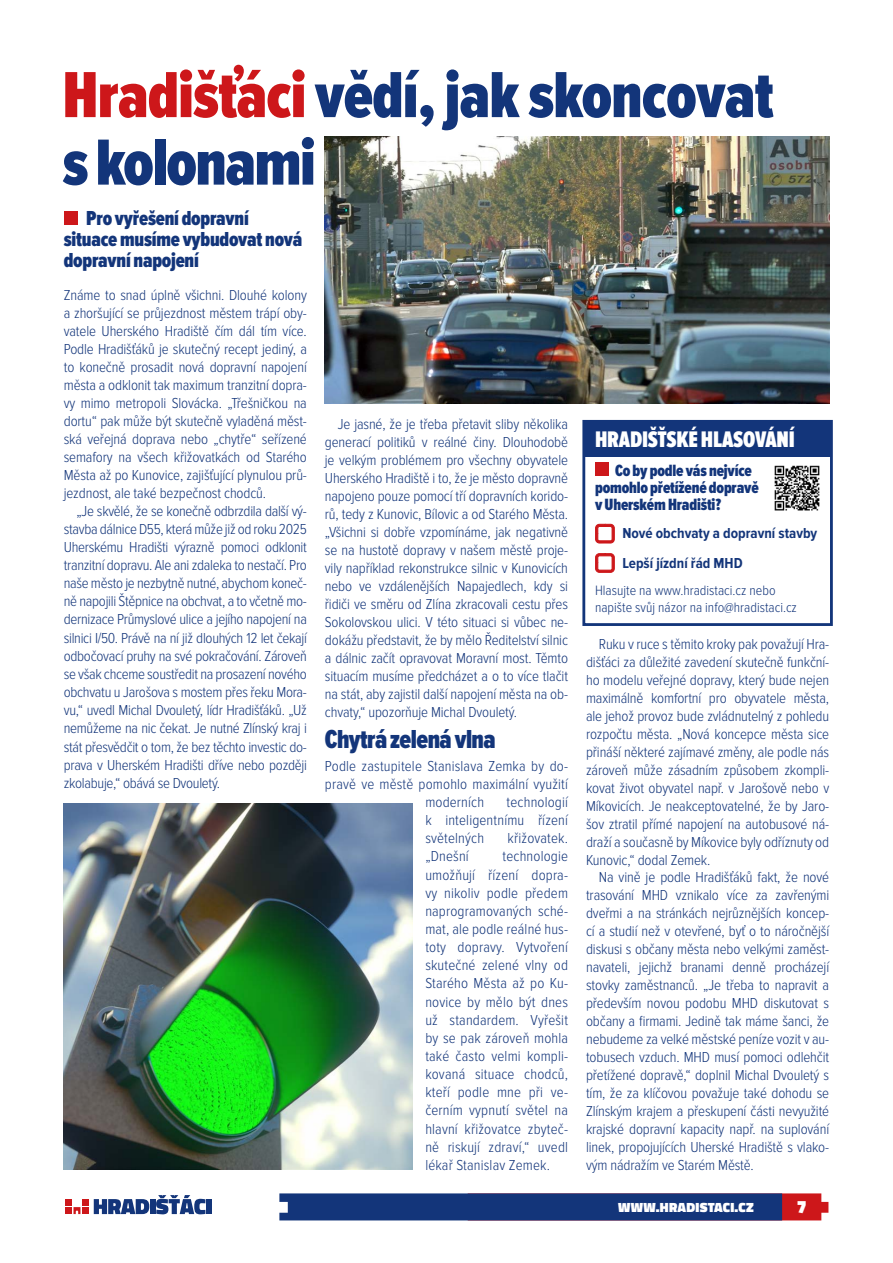
<style>
.page{position:relative;width:893px;height:1263px;background:#fff}
.page>*{position:absolute;margin:0;border:0;box-sizing:border-box;transform-origin:0 0}
.t1{font:900 67.5px/67.5px "Proxima Nova Ex Cn";letter-spacing:-.01em;color:#13357a}
.t2{font:900 27px "Proxima Nova Ex Cn";letter-spacing:-.02em;color:#13357a}
.t3{font:900 23.4px "Proxima Nova Ex Cn";letter-spacing:-.01em;color:#fff}
.t4{font:900 21px/21px "Proxima Nova Ex Cn";letter-spacing:-.01em;color:#13357a}
.t5{font:900 18px "Titillium";color:#fff}
.t6{font:900 16.95px/17px "Proxima Nova Ex Cn";letter-spacing:-.01em;color:#13357a}
.t7{font:300 15px/18px "Proxima Nova Cond";letter-spacing:-.01em;color:#13357a;text-align:justify}
.t8{font:300 15px "Proxima Nova Cond";letter-spacing:.01em;color:#13357a}
.t9{font:700 15px/30px "Proxima Nova Cond";color:#13357a}
.t10{font:300 14.1px/17px "Proxima Nova Cond";color:#13357a}
.t11{font:900 13.5px "Titillium";letter-spacing:.02em;color:#fff}
.s1{color:#cd171a}
</style>
<div class="page">
<div style="left:65px;top:1207px;width:7px;height:7px;background:#cd171a"></div>
<div style="left:82px;top:1207px;width:7px;height:7px;background:#cd171a"></div>
<div style="left:65px;top:1199px;width:7px;height:7px;background:#cd171a"></div>
<div style="left:82px;top:1199px;width:7px;height:7px;background:#cd171a"></div>
<svg style="left:74px;top:1207px;width:6px;height:7px"></svg>
<div style="left:206px;top:1199px;width:5px;height:15px;background:#13357a"></div>
<svg style="left:156px;top:1195px;width:49px;height:19px"></svg>
<div style="left:150px;top:1199px;width:5px;height:15px;background:#13357a"></div>
<svg style="left:94px;top:1199px;width:55px;height:15px"></svg>
<svg style="left:279px;top:1193px;width:549px;height:27px;background:#273775"></svg>
<div style="left:64px;top:211px;width:14px;height:14px;background:#cd171a"></div>
<img style="left:325px;top:137px;width:504px;height:267px">
<div style="left:582px;top:420px;width:251px;height:206px;background:#fff;border:3px solid #13357a"></div>
<div style="left:584px;top:421px;width:247px;height:36px;background:#13357a"></div>
<div style="left:595px;top:463px;width:13px;height:13px;background:#cd171a"></div>
<svg style="left:595px;top:523px;width:20px;height:21px"></svg>
<svg style="left:595px;top:553px;width:20px;height:20px"></svg>
<img style="left:774px;top:465px;width:46px;height:46px">
<img style="left:64px;top:804px;width:349px;height:365px">
<h1 class="t1" style="left:63px;top:64px;width:713px"><span class="s1">Hradišťáci</span> vědí, jak skoncovat s kolonami</h1>
<h3 class="t4" style="left:64px;top:208px;width:240px;text-indent:22px">Pro vyřešení dopravní situace musíme vybudovat nová dopravní napojení</h3>
<p class="t7" style="left:64px;top:286px;width:245px">Známe to snad úplně všichni. Dlouhé kolony a zhoršující se průjezdnost městem trápí oby&shy;vatele Uherského Hradiště čím dál tím více.<br>Podle Hradišťáků je skutečný recept jediný, a to konečně prosadit nová dopravní napojení města a odklonit tak maximum tranzitní dopra&shy;vy mimo metropoli Slovácka. „Třešničkou na dortu“ pak může být skutečně vyladěná měst&shy;ská veřejná doprava nebo „chytře“ seřízené semafory na všech křižovatkách od Starého Města až po Kunovice, zajišťující plynulou prů&shy;jezdnost, ale také bezpečnost chodců.</p>
<p class="t7" style="left:64px;top:502px;width:245px;text-indent:13px">„Je skvělé, že se konečně odbrzdila další vý&shy;stavba dálnice D55, která může již od roku 2025<br>Uherskému Hradišti výrazně pomoci odklonit tranzitní dopravu. Ale ani zdaleka to nestačí. Pro naše město je nezbytně nutné, abychom koneč&shy;ně napojili Štěpnice na obchvat, a to včetně mo&shy;dernizace Průmyslové ulice a jejího napojení na silnici I/50. Právě na ní již dlouhých 12 let čekají odbočovací pruhy na své pokračování. Zároveň se však chceme soustředit na prosazení nového obchvatu u Jarošova s mostem přes řeku Mora&shy;vu,“ uvedl Michal Dvouletý, lídr Hradišťáků. „Už nemůžeme na nic čekat. Je nutné Zlínský kraj i stát přesvědčit o tom, že bez těchto investic do&shy;prava v Uherském Hradišti dříve nebo později zkolabuje,“ obává se Dvouletý.</p>
<p class="t7" style="left:325px;top:415px;width:245px;text-indent:13px">Je jasné, že je třeba přetavit sliby několika generací politiků v reálné činy. Dlouhodobě je velkým problémem pro všechny obyvatele Uherského Hradiště i to, že je město dopravně napojeno pouze pomocí tří dopravních korido&shy;rů, tedy z Kunovic, Bílovic a od Starého Města. „Všichni si dobře vzpomínáme, jak negativně se na hustotě dopravy v našem městě proje&shy;vily například rekonstrukce silnic v Kunovicích nebo ve vzdálenějších Napajedlech, kdy si řidiči ve směru od Zlína zkracovali cestu přes Sokolovskou ulici. V této situaci si vůbec ne&shy;dokážu představit, že by mělo Ředitelství silnic a dálnic začít opravovat Moravní most. Těmto situacím musíme předcházet a o to více tlačit na stát, aby zajistil další napojení města na ob&shy;chvaty,“ upozorňuje Michal Dvouletý.</p>
<h2 class="t2" style="left:325px;top:727px;width:172px">Chytrá zelená vlna</h2>
<p class="t8" style="left:325px;top:757px;width:245px">Podle zastupitele Stanislava Zemka by do-</p>
<p class="t8" style="left:325px;top:775px;width:245px">pravě ve městě pomohlo maximální využití</p>
<p class="t8" style="left:425px;top:793px;width:60px">moderních</p>
<p class="t7" style="left:425px;top:793px;width:144px;text-indent:81px">technologií k inteligentnímu řízení světelných</p>
<p class="t8" style="left:508px;top:830px;width:62px">křižovatek.</p>
<p class="t7" style="left:425px;top:848px;width:45px">„Dnešní</p>
<p class="t7" style="left:425px;top:847px;width:144px;text-indent:77px">technologie umožňují řízení dopra&shy;vy nikoliv podle předem naprogramovaných sché&shy;mat, ale podle reálné hus&shy;toty dopravy. Vytvoření skutečné zelené vlny od Starého Města až po Ku&shy;novice by mělo být dnes už standardem. Vyřešit by se pak zároveň mohla také často velmi kompli&shy;kovaná situace chodců, kteří podle mne při ve&shy;černím vypnutí světel na hlavní křižovatce zbyteč&shy;ně riskují zdraví,“ uvedl lékař Stanislav Zemek.</p>
<h3 class="t3" style="left:595px;top:428px;width:201px">HRADIŠŤSKÉ HLASOVÁNÍ</h3>
<p class="t6" style="left:595px;top:462px;width:165px;text-indent:20px">Co by podle vás nejvíce pomohlo přetížené dopravě v Uherském Hradišti?</p>
<p class="t9" style="left:622px;top:519px;width:197px">Nové obchvaty a dopravní stavby<br>Lepší jízdní řád MHD</p>
<p class="t10" style="left:595px;top:582px;width:203px">Hlasujte na www.hradistaci.cz nebo napište svůj názor na info@hradistaci.cz</p>
<p class="t7" style="left:586px;top:635px;width:245px;text-indent:13px">Ruku v ruce s těmito kroky pak považují Hra&shy;dišťáci za důležité zavedení skutečně funkční&shy;ho modelu veřejné dopravy, který bude nejen maximálně komfortní pro obyvatele města, ale jehož provoz bude zvládnutelný z pohledu rozpočtu města. „Nová koncepce města sice přináší některé zajímavé změny, ale podle nás zároveň může zásadním způsobem zkompli&shy;kovat život obyvatel např. v Jarošově nebo v Míkovicích. Je neakceptovatelné, že by Jaro&shy;šov ztratil přímé napojení na autobusové ná&shy;draží a současně by Míkovice byly odříznuty od Kunovic,“ dodal Zemek.</p>
<p class="t7" style="left:586px;top:869px;width:245px;text-indent:13px">Na vině je podle Hradišťáků fakt, že nové trasování MHD vznikalo více za zavřenými dveřmi a na stránkách nejrůznějších koncep&shy;cí a studií než v otevřené, byť o to náročnější diskusi s občany města nebo velkými zaměst&shy;navateli, jejichž branami denně procházejí stovky zaměstnanců. „Je třeba to napravit a především novou podobu MHD diskutovat s občany a firmami. Jedině tak máme šanci, že nebudeme za velké městské peníze vozit v au&shy;tobusech vzduch. MHD musí pomoci odlehčit přetížené dopravě,“ doplnil Michal Dvouletý s tím, že za klíčovou považuje také dohodu se Zlínským krajem a přeskupení části nevyužité krajské dopravní kapacity např. na suplování linek, propojujících Uherské Hradiště s vlako&shy;vým nádražím ve Starém Městě.</p>
<p class="t11" style="left:618px;top:1197px;width:137px">WWW.HRADISTACI.CZ</p>
<p class="t5" style="left:797px;top:1194px;width:11px">7</p>
</div>
